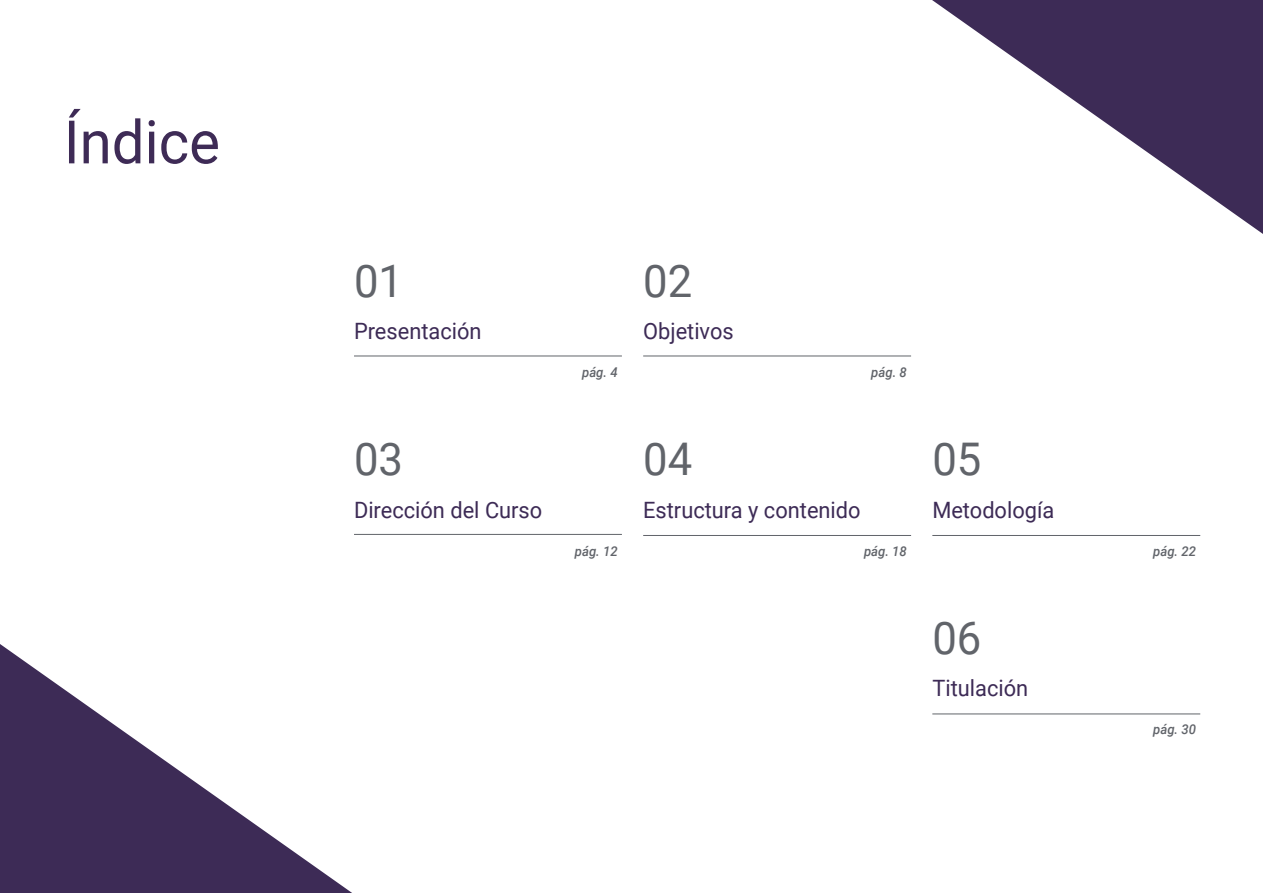
<style>
.page{position:relative;width:1263px;height:893px;background:#fff}
.page>*{position:absolute;margin:0;border:0;box-sizing:border-box;transform-origin:0 0}
.t1{font:60px "Roboto";color:#3e2b56}
.t2{font:45px "Roboto";color:#61646a}
.t3{font:22.5px "Roboto";color:#3d2b56}
.t4{font:italic 500 13.5px "Roboto";color:#61646a}
</style>
<div class="page">
<hr style="left:354px;top:356px;width:268px;height:1px;background:#61646a">
<hr style="left:643px;top:535px;width:268px;height:1px;background:#61646a">
<hr style="left:643px;top:356px;width:268px;height:1px;background:#61646a">
<hr style="left:932px;top:535px;width:268px;height:1px;background:#61646a">
<hr style="left:932px;top:714px;width:268px;height:1px;background:#61646a">
<hr style="left:354px;top:534px;width:268px;height:1px;background:#61646a">
<svg style="left:0;top:644px;width:352px;height:249px"></svg>
<svg style="left:932px;top:0;width:331px;height:234px"></svg>
<h1 class="t1" style="left:64px;top:100px;width:158px">Índice</h1>
<h2 class="t2" style="left:354px;top:250px;width:51px">01</h2>
<h2 class="t2" style="left:643px;top:250px;width:51px">02</h2>
<p class="t3" style="left:354px;top:315px;width:129px">Presentación</p>
<p class="t3" style="left:643px;top:315px;width:92px">Objetivos</p>
<p class="t4" style="left:582px;top:363px;width:37px">pág. 4</p>
<p class="t4" style="left:871px;top:363px;width:37px">pág. 8</p>
<h2 class="t2" style="left:354px;top:428px;width:51px">03</h2>
<h2 class="t2" style="left:643px;top:428px;width:51px">04</h2>
<p class="t3" style="left:354px;top:494px;width:190px">Dirección del Curso</p>
<p class="t3" style="left:643px;top:494px;width:219px">Estructura y contenido</p>
<p class="t4" style="left:575px;top:541px;width:44px">pág. 12</p>
<p class="t4" style="left:864px;top:541px;width:44px">pág. 18</p>
<h2 class="t2" style="left:932px;top:428px;width:51px">05</h2>
<p class="t3" style="left:932px;top:494px;width:123px">Metodología</p>
<h2 class="t2" style="left:932px;top:606px;width:51px">06</h2>
<p class="t3" style="left:932px;top:672px;width:97px">Titulación</p>
<p class="t4" style="left:1153px;top:541px;width:44px">pág. 22</p>
<p class="t4" style="left:1153px;top:720px;width:44px">pág. 30</p>
</div>
